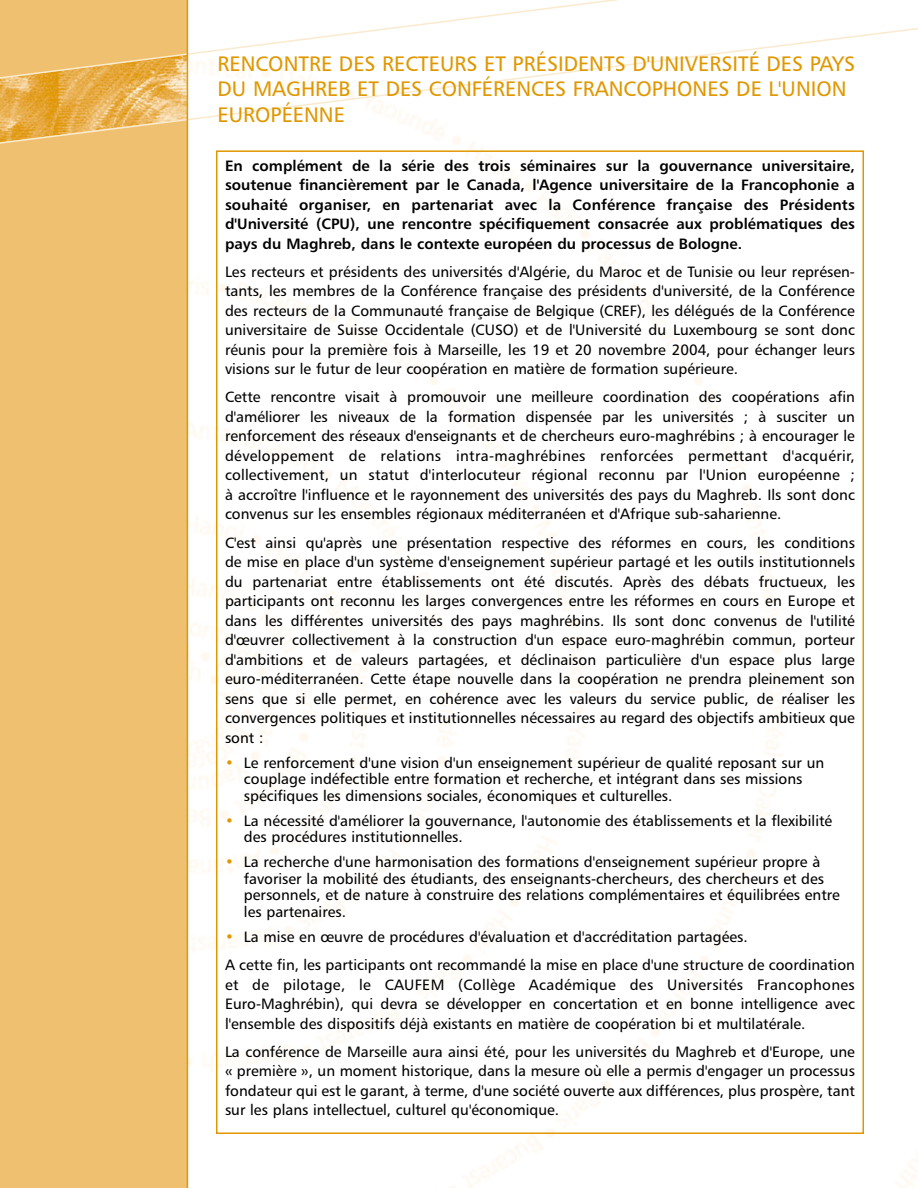
<style>
.page{position:relative;width:918px;height:1188px;background:#fff}
.page>*{position:absolute;margin:0;border:0;box-sizing:border-box;transform-origin:0 0}
.t1{font:21px/25.2px "Humanist 777 BT Roman B";color:#e09700}
.t2{font:15px/19.5px "Humanist 777 BT Roman B";color:#000;text-align:justify}
.t3{font:15px/19.5px "Humanist 777 BT Bold B";color:#000;text-align:justify}
.s1{color:#e09700}
</style>
<div class="page">
<div style="left:0;top:0;width:187px;height:1188px;background:#eec06f"></div>
<svg style="left:186px;top:0;width:433px;height:26px"></svg>
<svg style="left:0;top:26px;width:918px;height:119px"></svg>
<hr style="left:187px;top:0;width:1px;height:1188px;background:#e09700">
<h1 class="t1" style="left:218px;top:53px;width:639px">RENCONTRE DES RECTEURS ET PRÉSIDENTS D'UNIVERSITÉ DES PAYS<br>DU MAGHREB ET DES CONFÉRENCES FRANCOPHONES DE L'UNION<br>EUROPÉENNE</h1>
<p class="t3" style="left:225px;top:157px;width:632px">En complément de la série des trois séminaires sur la gouvernance universitaire, soutenue financièrement par le Canada, l'Agence universitaire de la Francophonie a souhaité organiser, en partenariat avec la Conférence française des Présidents d'Université (CPU), une rencontre spécifiquement consacrée aux problématiques des pays du Maghreb, dans le contexte européen du processus de Bologne.</p>
<p class="t2" style="left:225px;top:263px;width:632px">Les recteurs et présidents des universités d'Algérie, du Maroc et de Tunisie ou leur représen&shy;tants, les membres de la Conférence française des présidents d'université, de la Conférence des recteurs de la Communauté française de Belgique (CREF), les délégués de la Conférence universitaire de Suisse Occidentale (CUSO) et de l'Université du Luxembourg se sont donc réunis pour la première fois à Marseille, les 19 et 20 novembre 2004, pour échanger leurs visions sur le futur de leur coopération en matière de formation supérieure.</p>
<p class="t2" style="left:225px;top:389px;width:632px">Cette rencontre visait à promouvoir une meilleure coordination des coopérations afin d'améliorer les niveaux de la formation dispensée par les universités ; à susciter un renforcement des réseaux d'enseignants et de chercheurs euro-maghrébins ; à encourager le développement de relations intra-maghrébines renforcées permettant d'acquérir, collectivement, un statut d'interlocuteur régional reconnu par l'Union européenne ; à accroître l'influence et le rayonnement des universités des pays du Maghreb. Ils sont donc convenus sur les ensembles régionaux méditerranéen et d'Afrique sub-saharienne.</p>
<p class="t2" style="left:225px;top:534px;width:632px">C'est ainsi qu'après une présentation respective des réformes en cours, les conditions de mise en place d'un système d'enseignement supérieur partagé et les outils institutionnels du partenariat entre établissements ont été discutés. Après des débats fructueux, les participants ont reconnu les larges convergences entre les réformes en cours en Europe et dans les différentes universités des pays maghrébins. Ils sont donc convenus de l'utilité d'œuvrer collectivement à la construction d'un espace euro-maghrébin commun, porteur d'ambitions et de valeurs partagées, et déclinaison particulière d'un espace plus large euro-méditerranéen. Cette étape nouvelle dans la coopération ne prendra pleinement son sens que si elle permet, en cohérence avec les valeurs du service public, de réaliser les convergences politiques et institutionnelles nécessaires au regard des objectifs ambitieux que sont :</p>
<p class="t2" style="left:244px;top:755px;width:582px;line-height:16.5px;text-align:left;text-indent:-19px"><span class="s1">•</span> Le renforcement d'une vision d'un enseignement supérieur de qualité reposant sur un couplage indéfectible entre formation et recherche, et intégrant dans ses missions spécifiques les dimensions sociales, économiques et culturelles.</p>
<p class="t2" style="left:244px;top:814px;width:590px;line-height:16.5px;text-indent:-19px"><span class="s1">•</span> La nécessité d'améliorer la gouvernance, l'autonomie des établissements et la flexibilité des procédures institutionnelles.</p>
<p class="t2" style="left:244px;top:855px;width:597px;line-height:16.5px;text-align:left;text-indent:-19px"><span class="s1">•</span> La recherche d'une harmonisation des formations d'enseignement supérieur propre à favoriser la mobilité des étudiants, des enseignants-chercheurs, des chercheurs et des personnels, et de nature à construire des relations complémentaires et équilibrées entre les partenaires.</p>
<p class="t2" style="left:225px;top:924px;width:632px;line-height:28.2px"><span class="s1">•</span> La mise en œuvre de procédures d'évaluation et d'accréditation partagées.<br>A cette fin, les participants ont recommandé la mise en place d'une structure de coordination</p>
<p class="t2" style="left:225px;top:976px;width:632px">et de pilotage, le CAUFEM (Collège Académique des Universités Francophones Euro-Maghrébin), qui devra se développer en concertation et en bonne intelligence avec l'ensemble des dispositifs déjà existants en matière de coopération bi et multilatérale.</p>
<p class="t2" style="left:225px;top:1043px;width:632px">La conférence de Marseille aura ainsi été, pour les universités du Maghreb et d'Europe, une « première », un moment historique, dans la mesure où elle a permis d'engager un processus fondateur qui est le garant, à terme, d'une société ouverte aux différences, plus prospère, tant sur les plans intellectuel, culturel qu'économique.</p>
</div>
